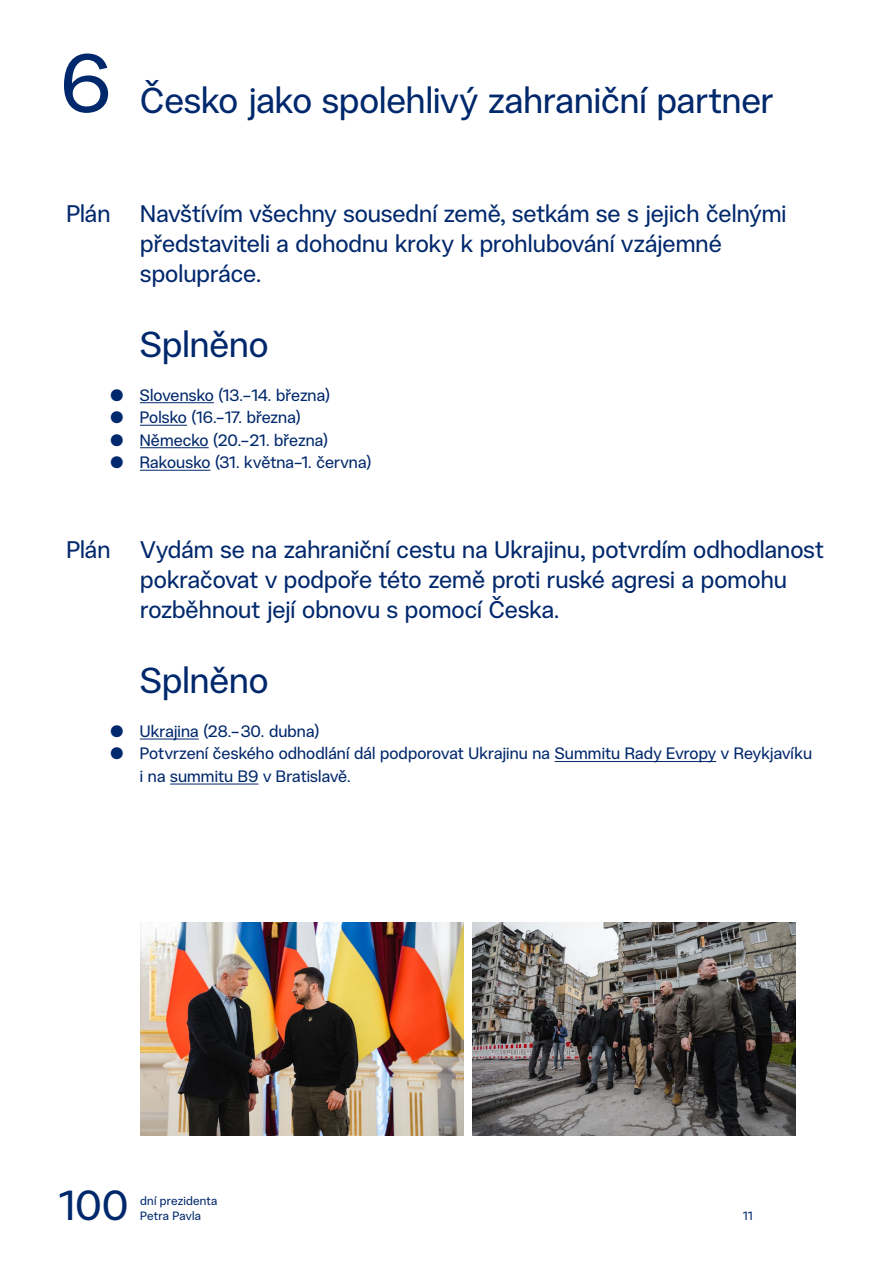
<style>
.page{position:relative;width:893px;height:1263px;background:#fff}
.page>*{position:absolute;margin:0;border:0;box-sizing:border-box;transform-origin:0 0}
.t1{font:82.5px "PPP Sans";color:#00286c}
.t2{font:42px "PPP Sans";color:#00286c}
.t3{font:36px "PPP Sans";color:#00286c}
.t4{font:24px/30px "PPP Sans";color:#00286c}
.t5{font:16.5px/22.5px "PPP Sans";letter-spacing:.005em;color:#00286c}
.t6{font:12px/15px "PPP Sans";letter-spacing:.015em;color:#00286c}
</style>
<div class="page">
<hr style="left:140px;top:402px;width:74px;height:1px;background:#00286c">
<hr style="left:140px;top:425px;width:47px;height:1px;background:#00286c">
<hr style="left:140px;top:447px;width:69px;height:1px;background:#00286c">
<hr style="left:140px;top:470px;width:71px;height:1px;background:#00286c">
<hr style="left:140px;top:739px;width:59px;height:1px;background:#00286c">
<hr style="left:555px;top:761px;width:161px;height:1px;background:#00286c">
<hr style="left:170px;top:784px;width:88px;height:1px;background:#00286c">
<img style="left:140px;top:923px;width:323px;height:212px">
<img style="left:472px;top:923px;width:323px;height:212px">
<h1 class="t1" style="left:60px;top:33px;width:54px">6</h1>
<h3 class="t3" style="left:140px;top:78px;width:635px">Česko jako spolehlivý zahraniční partner</h3>
<p class="t4" style="left:140px;top:199px;width:648px;text-indent:-74px">Plán Navštívím všechny sousední země, setkám se s jejich čelnými představiteli a dohodnu kroky k prohlubování vzájemné spolupráce.</p>
<h3 class="t3" style="left:140px;top:322px;width:130px">Splněno</h3>
<p class="t5" style="left:111px;top:384px;width:221px">● Slovensko (13.–14. března)</p>
<p class="t5" style="left:111px;top:406px;width:192px">● Polsko (16.–17. března)</p>
<p class="t5" style="left:111px;top:429px;width:219px">● Německo (20.–21. března)</p>
<p class="t5" style="left:110px;top:451px;width:262px">● Rakousko (31. května–1. června)</p>
<p class="t4" style="left:140px;top:535px;width:685px;text-indent:-74px">Plán Vydám se na zahraniční cestu na Ukrajinu, potvrdím odhodlanost pokračovat v podpoře této země proti ruské agresi a pomohu rozběhnout její obnovu s pomocí Česka.</p>
<h3 class="t3" style="left:140px;top:658px;width:130px">Splněno</h3>
<p class="t5" style="left:111px;top:720px;width:210px">● Ukrajina (28.– 30. dubna)</p>
<p class="t5" style="left:140px;top:743px;width:674px;text-indent:-29px">● Potvrzení českého odhodlání dál podporovat Ukrajinu na Summitu Rady Evropy v Reykjavíku i na summitu B9 v Bratislavě.</p>
<h2 class="t2" style="left:60px;top:1180px;width:71px">100</h2>
<p class="t6" style="left:140px;top:1194px;width:79px">dní prezidenta<br>Petra Pavla</p>
<p class="t6" style="left:743px;top:1209px;width:11px">11</p>
</div>
